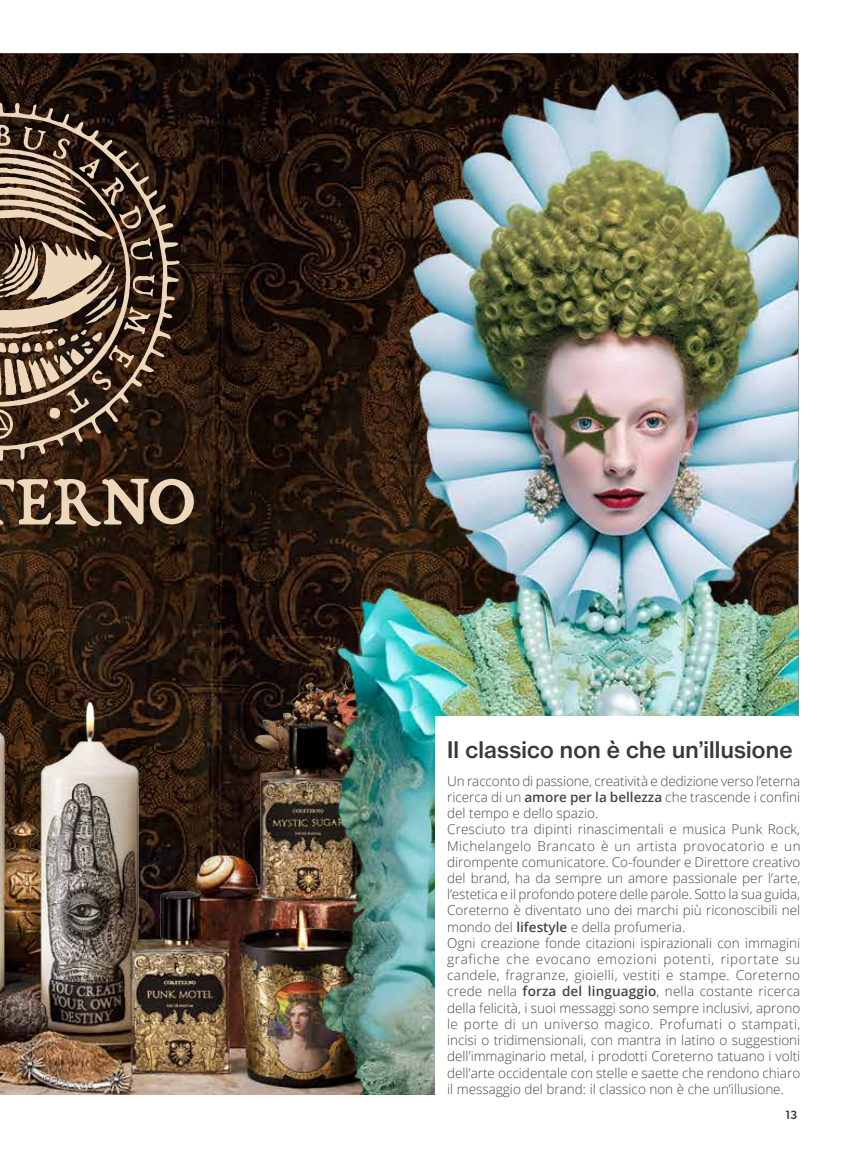
<style>
.page{position:relative;width:851px;height:1149px;background:#fff}
.page>*{position:absolute;margin:0;border:0;box-sizing:border-box;transform-origin:0 0}
.t1{font:22.5px "N Haas Grotesk TX Pro 65 Md";letter-spacing:.01em;color:#373a3b}
.t2{font:300 13.5px/16.2px "Open Sans";color:#434647}
.t3{font:500 12px "Gibson";color:#373a3b}
.s1{font-weight:600}
</style>
<div class="page">
<img style="left:0;top:53px;width:798px;height:556px">
<svg style="left:0;top:100px;width:185px;height:363px;background:#38281c"></svg>
<svg style="left:0;top:124px;width:156px;height:317px;background:#6f5b4a"></svg>
<svg style="left:0;top:478px;width:194px;height:48px;background:#786450"></svg>
<img style="left:0;top:609px;width:290px;height:485px">
<img style="left:290px;top:59px;width:508px;height:1035px">
<div style="left:434px;top:716px;width:385px;height:390px;background:#fff"></div>
<h1 class="t1" style="left:447px;top:735px;width:347px">Il classico non è che un’illusione</h1>
<p class="t2" style="left:447px;top:772px;width:355px">Un racconto di passione, creatività e dedizione verso l’eterna ricerca di un <span class="s1">amore per la bellezza</span> che trascende i confini del tempo e dello spazio.<br>Cresciuto tra dipinti rinascimentali e musica Punk Rock, Michelangelo Brancato è un artista provocatorio e un dirompente comunicatore. Co-founder e Direttore creativo del brand, ha da sempre un amore passionale per l’arte, l’estetica e il profondo potere delle parole. Sotto la sua guida, Coreterno è diventato uno dei marchi più riconoscibili nel mondo del <span class="s1">lifestyle</span> e della profumeria.<br>Ogni creazione fonde citazioni ispirazionali con immagini grafiche che evocano emozioni potenti, riportate su candele, fragranze, gioielli, vestiti e stampe. Coreterno crede nella <span class="s1">forza del linguaggio</span>, nella costante ricerca della felicità, i suoi messaggi sono sempre inclusivi, aprono le porte di un universo magico. Profumati o stampati, incisi o tridimensionali, con mantra in latino o suggestioni dell’immaginario metal, i prodotti Coreterno tatuano i volti dell’arte occidentale con stelle e saette che rendono chiaro il messaggio del brand: il classico non è che un’illusione.</p>
<p class="t3" style="left:785px;top:1107px;width:14px">13</p>
</div>
